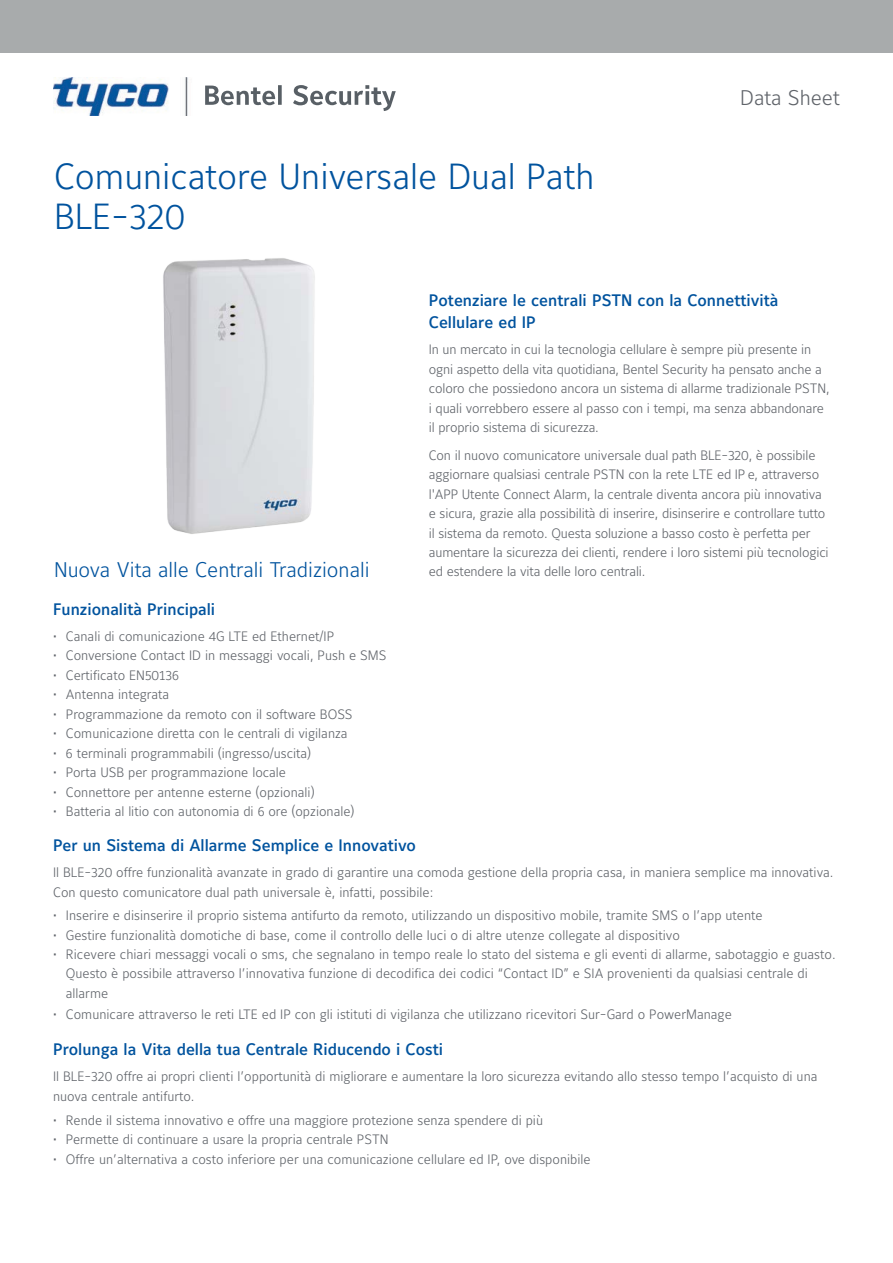
<style>
.page{position:relative;width:893px;height:1263px;background:#fff}
.page>*{position:absolute;margin:0;border:0;box-sizing:border-box;transform-origin:0 0}
.t1{font:300 36px/40.5px "Maurea Jci Lf ML";color:#01539e}
.t2{font:300 21px "Maurea Jci Lf ML";color:#01539e}
.t3{font:300 21px "Maurea Jci Lf ML";color:#5f6369}
.t4{font:500 16.5px/22.5px "Maurea Jci Lf ML";color:#01539e}
.t5{font:300 13.5px/19.5px "Maurea Jci Lf ML";color:#5f6369}
</style>
<div class="page">
<div style="left:0;top:0;width:893px;height:53px;background:#a8abac"></div>
<img style="left:53px;top:78px;width:135px;height:37px">
<img style="left:205px;top:85px;width:191px;height:26px">
<img style="left:163px;top:258px;width:152px;height:276px">
<h1 class="t1" style="left:54px;top:155px;width:542px">Comunicatore Universale Dual Path<br>BLE-320</h1>
<h2 class="t3" style="left:740px;top:85px;width:101px">Data Sheet</h2>
<h2 class="t2" style="left:54px;top:557px;width:317px">Nuova Vita alle Centrali Tradizionali</h2>
<p class="t4" style="left:429px;top:289px;width:351px">Potenziare le centrali PSTN con la Connettività<br>Cellulare ed IP</p>
<p class="t5" style="left:429px;top:339px;width:402px">In un mercato in cui la tecnologia cellulare è sempre più presente in ogni aspetto della vita quotidiana, Bentel Security ha pensato anche a coloro che possiedono ancora un sistema di allarme tradizionale PSTN, i quali vorrebbero essere al passo con i tempi, ma senza abbandonare il proprio sistema di sicurezza.</p>
<p class="t5" style="left:429px;top:445px;width:401px">Con il nuovo comunicatore universale dual path BLE-320, è possibile aggiornare qualsiasi centrale PSTN con la rete LTE ed IP e, attraverso l'APP Utente Connect Alarm, la centrale diventa ancora più innovativa e sicura, grazie alla possibilità di inserire, disinserire e controllare tutto il sistema da remoto. Questa soluzione a basso costo è perfetta per aumentare la sicurezza dei clienti, rendere i loro sistemi più tecnologici ed estendere la vita delle loro centrali.</p>
<p class="t4" style="left:53px;top:598px;width:164px">Funzionalità Principali</p>
<p class="t5" style="left:53px;top:626px;width:283px">• Canali di comunicazione 4G LTE ed Ethernet/IP</p>
<p class="t5" style="left:53px;top:645px;width:335px">• Conversione Contact ID in messaggi vocali, Push e SMS</p>
<p class="t5" style="left:53px;top:665px;width:127px">• Certificato EN50136</p>
<p class="t5" style="left:53px;top:684px;width:118px">• Antenna integrata</p>
<p class="t5" style="left:53px;top:704px;width:301px">• Programmazione da remoto con il software BOSS</p>
<p class="t5" style="left:53px;top:723px;width:296px">• Comunicazione diretta con le centrali di vigilanza</p>
<p class="t5" style="left:53px;top:743px;width:260px">• 6 terminali programmabili (ingresso/uscita)</p>
<p class="t5" style="left:53px;top:762px;width:234px">• Porta USB per programmazione locale</p>
<p class="t5" style="left:53px;top:782px;width:263px">• Connettore per antenne esterne (opzionali)</p>
<p class="t5" style="left:53px;top:801px;width:303px">• Batteria al litio con autonomia di 6 ore (opzionale)</p>
<p class="t4" style="left:53px;top:834px;width:364px">Per un Sistema di Allarme Semplice e Innovativo</p>
<p class="t5" style="left:53px;top:862px;width:782px">Il BLE-320 offre funzionalità avanzate in grado di garantire una comoda gestione della propria casa, in maniera semplice ma innovativa.<br>Con questo comunicatore dual path universale è, infatti, possibile:</p>
<p class="t5" style="left:53px;top:905px;width:711px">• Inserire e disinserire il proprio sistema antifurto da remoto, utilizzando un dispositivo mobile, tramite SMS o l’app utente</p>
<p class="t5" style="left:53px;top:925px;width:628px">• Gestire funzionalità domotiche di base, come il controllo delle luci o di altre utenze collegate al dispositivo</p>
<p class="t5" style="left:66px;top:944px;width:771px;text-indent:-13px">• Ricevere chiari messaggi vocali o sms, che segnalano in tempo reale lo stato del sistema e gli eventi di allarme, sabotaggio e guasto.<br>Questo è possibile attraverso l’innovativa funzione di decodifica dei codici “Contact ID” e SIA provenienti da qualsiasi centrale di allarme</p>
<p class="t5" style="left:53px;top:1004px;width:680px">• Comunicare attraverso le reti LTE ed IP con gli istituti di vigilanza che utilizzano ricevitori Sur-Gard o PowerManage</p>
<p class="t4" style="left:53px;top:1038px;width:391px">Prolunga la Vita della tua Centrale Riducendo i Costi</p>
<p class="t5" style="left:53px;top:1066px;width:766px">Il BLE-320 offre ai propri clienti l’opportunità di migliorare e aumentare la loro sicurezza evitando allo stesso tempo l’acquisto di una nuova centrale antifurto.</p>
<p class="t5" style="left:53px;top:1110px;width:491px">• Rende il sistema innovativo e offre una maggiore protezione senza spendere di più</p>
<p class="t5" style="left:53px;top:1129px;width:337px">• Permette di continuare a usare la propria centrale PSTN</p>
<p class="t5" style="left:53px;top:1149px;width:539px">• Offre un’alternativa a costo inferiore per una comunicazione cellulare ed IP, ove disponibile</p>
</div>
